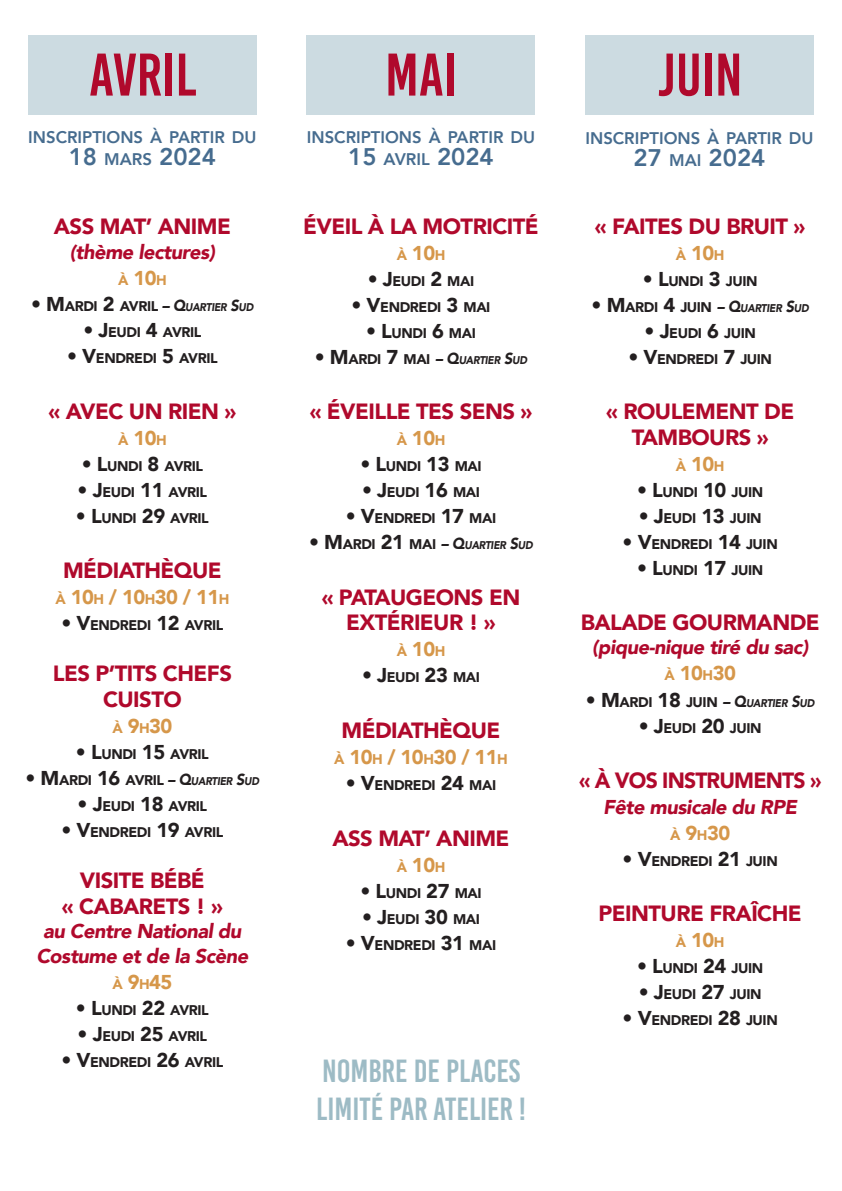
<style>
.page{position:relative;width:842px;height:1191px;background:#fff}
.page>*{position:absolute;margin:0;border:0;box-sizing:border-box;transform-origin:0 0}
.t1{font:60px "Bebas Kai";color:#b0092c}
.t2{font:32px/38.4px "Bebas Kai";color:#9dbbc5}
.t3{font:800 24px "Avenir";color:#466c8f}
.t4{font:900 22px/25.4px "Avenir";letter-spacing:-.025em;color:#b0092c;text-align:center}
.t5{font:900 22px "Avenir";letter-spacing:-.025em;color:#b0092c;scale:.96 1}
.t6{font:italic 900 20px/25.8px "Avenir";letter-spacing:-.025em;color:#b0092c;text-align:center}
.t7{font:900 20px "Avenir";letter-spacing:-.025em;color:#d6974a}
.t8{font:800 16.8px "Avenir";color:#466c8f}
.t9{font:900 14px "Avenir";letter-spacing:-.03em;color:#231f20}
.t10{font:900 14px "Avenir";color:#d6974a}
.t11{font:italic 900 11.2px "Avenir";letter-spacing:-.03em;color:#231f20;scale:.91 1}
.s1{font-size:16.8px}
.s2{font-size:20px}
.s3{font-style:italic;font-size:16px}
.s4{font-style:italic;font-size:11.2px}
.s5{font-size:14px}
.s6{font-style:normal;font-size:14px;color:#d6974a}
.s7{font-style:normal;color:#d6974a}
.s8{font-style:normal;font-size:20px}
.s9{font-style:normal;font-size:14px}
.s10{font-size:16px}
</style>
<div class="page">
<div style="left:28px;top:35px;width:228px;height:80px;background:#ccdbe1"></div>
<div style="left:307px;top:35px;width:228px;height:80px;background:#ccdbe1"></div>
<div style="left:585px;top:35px;width:229px;height:80px;background:#ccdbe1"></div>
<h1 class="t1" style="left:89px;top:43px;width:109px">AVRIL</h1>
<h1 class="t1" style="left:385px;top:43px;width:73px">MAI</h1>
<h1 class="t1" style="left:658px;top:43px;width:86px">JUIN</h1>
<p class="t8" style="left:28px;top:124px;width:230px">INSCRIPTIONS À PARTIR DU</p>
<h3 class="t3" style="left:69px;top:138px;width:149px">18 <span class="s1">MARS</span> 2024</h3>
<p class="t8" style="left:307px;top:124px;width:230px">INSCRIPTIONS À PARTIR DU</p>
<h3 class="t3" style="left:348px;top:138px;width:147px">15 <span class="s1">AVRIL</span> 2024</h3>
<p class="t8" style="left:585px;top:125px;width:230px">INSCRIPTIONS À PARTIR DU</p>
<h3 class="t3" style="left:634px;top:139px;width:133px">27 <span class="s1">MAI</span> 2024</h3>
<h3 class="t4" style="left:54px;top:213px;width:178px">ASS MAT’ ANIME</h3>
<h3 class="t6" style="left:70px;top:239px;width:147px">(thème lectures)</h3>
<p class="t10" style="left:118px;top:268px;width:50px">À <span class="s2">10</span>H</p>
<p class="t9" style="left:31px;top:294px;width:224px"><span class="s2">•</span> <span class="s2">M</span>ARDI <span class="s2">2</span> AVRIL <span class="s3">– Q</span><span class="s4">UARTIER</span> <span class="s3">S</span><span class="s4">UD</span></p>
<p class="t9" style="left:83px;top:320px;width:120px"><span class="s2">•</span> <span class="s2">J</span>EUDI <span class="s2">4</span> AVRIL</p>
<p class="t9" style="left:67px;top:346px;width:152px"><span class="s2">•</span> <span class="s2">V</span>ENDREDI <span class="s2">5</span> AVRIL</p>
<h3 class="t4" style="left:49px;top:398px;width:189px">« AVEC UN RIEN »</h3>
<p class="t10" style="left:118px;top:428px;width:50px">À <span class="s2">10</span>H</p>
<p class="t9" style="left:82px;top:454px;width:123px"><span class="s2">• L</span>UNDI <span class="s2">8</span> AVRIL</p>
<p class="t9" style="left:78px;top:480px;width:131px"><span class="s2">• J</span>EUDI <span class="s2">11</span> AVRIL</p>
<p class="t9" style="left:76px;top:506px;width:134px"><span class="s2">• L</span>UNDI <span class="s2">29</span> AVRIL</p>
<h3 class="t4" style="left:63px;top:557px;width:160px">MÉDIATHÈQUE</h3>
<h3 class="t7" style="left:55px;top:580px;width:175px"><span class="s5">À</span> 10<span class="s5">H</span> / 10<span class="s5">H</span>30 / 11<span class="s5">H</span></h3>
<p class="t9" style="left:61px;top:613px;width:163px"><span class="s2">• V</span>ENDREDI <span class="s2">12</span> AVRIL</p>
<h3 class="t4" style="left:53px;top:660px;width:181px">LES P’TITS CHEFS<br>CUISTO</h3>
<h3 class="t7" style="left:112px;top:709px;width:61px"><span class="s5">À</span> 9<span class="s5">H</span>30</h3>
<p class="t9" style="left:76px;top:742px;width:134px"><span class="s2">• L</span>UNDI <span class="s2">15</span> AVRIL</p>
<p class="t9" style="left:25px;top:768px;width:235px"><span class="s2">• M</span>ARDI <span class="s2">16</span> AVRIL <span class="s3">– Q</span><span class="s4">UARTIER</span> <span class="s3">S</span><span class="s4">UD</span></p>
<p class="t9" style="left:78px;top:794px;width:131px"><span class="s2">• J</span>EUDI <span class="s2">18</span> AVRIL</p>
<p class="t9" style="left:61px;top:820px;width:163px"><span class="s2">• V</span>ENDREDI <span class="s2">19</span> AVRIL</p>
<h3 class="t4" style="left:62px;top:867px;width:163px">VISITE BÉBÉ<br>« CABARETS ! »</h3>
<h3 class="t6" style="left:36px;top:917px;width:214px">au Centre National du<br>Costume et de la Scène<br><span class="s6">À</span> <span class="s7">9</span><span class="s6">H</span><span class="s7">45</span></h3>
<p class="t9" style="left:76px;top:998px;width:134px"><span class="s2">•</span> <span class="s2">L</span>UNDI <span class="s2">22</span> AVRIL</p>
<p class="t9" style="left:78px;top:1024px;width:131px"><span class="s2">•</span> <span class="s2">J</span>EUDI <span class="s2">25</span> AVRIL</p>
<p class="t9" style="left:61px;top:1050px;width:163px"><span class="s2">•</span> <span class="s2">V</span>ENDREDI <span class="s2">26</span> AVRIL</p>
<h3 class="t4" style="left:303px;top:213px;width:237px">ÉVEIL À LA MOTRICITÉ</h3>
<p class="t10" style="left:397px;top:243px;width:50px">À <span class="s2">10</span>H</p>
<p class="t9" style="left:368px;top:269px;width:108px"><span class="s2">• J</span>EUDI <span class="s2">2</span> MAI</p>
<p class="t9" style="left:351px;top:295px;width:140px"><span class="s2">• V</span>ENDREDI <span class="s2">3</span> MAI</p>
<p class="t9" style="left:366px;top:321px;width:111px"><span class="s2">• L</span>UNDI <span class="s2">6</span> MAI</p>
<p class="t11" style="left:315px;top:351px;width:235px"><span class="s8">• M</span><span class="s9">ARDI</span> <span class="s8">7</span> <span class="s9">MAI</span> <span class="s10">– Q</span>UARTIER <span class="s10">S</span>UD</p>
<h3 class="t4" style="left:310px;top:398px;width:224px">« ÉVEILLE TES SENS »</h3>
<p class="t10" style="left:397px;top:428px;width:50px">À <span class="s2">10</span>H</p>
<p class="t9" style="left:360px;top:454px;width:123px"><span class="s2">• L</span>UNDI <span class="s2">13</span> MAI</p>
<p class="t9" style="left:362px;top:480px;width:119px"><span class="s2">• J</span>EUDI <span class="s2">16</span> MAI</p>
<p class="t9" style="left:346px;top:506px;width:152px"><span class="s2">• V</span>ENDREDI <span class="s2">17</span> MAI</p>
<p class="t11" style="left:309px;top:536px;width:247px"><span class="s8">• M</span><span class="s9">ARDI</span> <span class="s8">21</span> <span class="s9">MAI</span> <span class="s10">– Q</span>UARTIER <span class="s10">S</span>UD</p>
<h3 class="t4" style="left:322px;top:584px;width:200px">« PATAUGEONS EN<br>EXTÉRIEUR ! »</h3>
<p class="t10" style="left:397px;top:639px;width:50px">À <span class="s2">10</span>H</p>
<p class="t9" style="left:362px;top:665px;width:119px"><span class="s2">• J</span>EUDI <span class="s2">23</span> MAI</p>
<h3 class="t4" style="left:342px;top:717px;width:160px">MÉDIATHÈQUE</h3>
<h3 class="t7" style="left:334px;top:740px;width:175px"><span class="s5">À</span> 10<span class="s5">H</span> / 10<span class="s5">H</span>30 / 11<span class="s5">H</span></h3>
<p class="t9" style="left:346px;top:773px;width:152px"><span class="s2">• V</span>ENDREDI <span class="s2">24</span> MAI</p>
<h3 class="t4" style="left:332px;top:824px;width:178px">ASS MAT’ ANIME</h3>
<p class="t10" style="left:397px;top:854px;width:50px">À <span class="s2">10</span>H</p>
<p class="t9" style="left:360px;top:880px;width:123px"><span class="s2">• L</span>UNDI <span class="s2">27</span> MAI</p>
<p class="t9" style="left:362px;top:906px;width:119px"><span class="s2">• J</span>EUDI <span class="s2">30</span> MAI</p>
<p class="t9" style="left:346px;top:932px;width:152px"><span class="s2">• V</span>ENDREDI <span class="s2">31</span> MAI</p>
<h2 class="t2" style="left:316px;top:1051px;width:211px">NOMBRE DE PLACES<br>LIMITÉ PAR ATELIER !</h2>
<h3 class="t4" style="left:595px;top:213px;width:212px">« FAITES DU BRUIT »</h3>
<p class="t10" style="left:676px;top:243px;width:50px">À <span class="s2">10</span>H</p>
<p class="t9" style="left:643px;top:269px;width:116px"><span class="s2">• L</span>UNDI <span class="s2">3</span> JUIN</p>
<p class="t11" style="left:592px;top:299px;width:240px"><span class="s8">• M</span><span class="s9">ARDI</span> <span class="s8">4</span> <span class="s9">JUIN</span> <span class="s10">– Q</span>UARTIER <span class="s10">S</span>UD</p>
<p class="t9" style="left:644px;top:321px;width:113px"><span class="s2">• J</span>EUDI <span class="s2">6</span> JUIN</p>
<p class="t9" style="left:628px;top:347px;width:145px"><span class="s2">• V</span>ENDREDI <span class="s2">7</span> JUIN</p>
<h3 class="t4" style="left:606px;top:398px;width:189px">« ROULEMENT DE<br>TAMBOURS »</h3>
<p class="t10" style="left:676px;top:454px;width:50px">À <span class="s2">10</span>H</p>
<p class="t9" style="left:637px;top:480px;width:128px"><span class="s2">• L</span>UNDI <span class="s2">10</span> JUIN</p>
<p class="t9" style="left:639px;top:506px;width:124px"><span class="s2">• J</span>EUDI <span class="s2">13</span> JUIN</p>
<p class="t9" style="left:623px;top:532px;width:157px"><span class="s2">• V</span>ENDREDI <span class="s2">14</span> JUIN</p>
<p class="t9" style="left:637px;top:558px;width:128px"><span class="s2">• L</span>UNDI <span class="s2">17</span> JUIN</p>
<h3 class="t4" style="left:581px;top:609px;width:241px">BALADE GOURMANDE</h3>
<h3 class="t6" style="left:592px;top:634px;width:218px">(pique-nique tiré du sac)<br><span class="s6">À</span> <span class="s7">10</span><span class="s6">H</span><span class="s7">30</span></h3>
<p class="t11" style="left:586px;top:693px;width:253px"><span class="s8">• M</span><span class="s9">ARDI</span> <span class="s8">18</span> <span class="s9">JUIN</span> <span class="s10">– Q</span>UARTIER <span class="s10">S</span>UD</p>
<p class="t9" style="left:639px;top:715px;width:124px"><span class="s2">• J</span>EUDI <span class="s2">20</span> JUIN</p>
<h3 class="t5" style="left:579px;top:761px;width:254px">« À VOS INSTRUMENTS »</h3>
<h3 class="t6" style="left:603px;top:793px;width:195px">Fête musicale du RPE<br><span class="s6">À</span> <span class="s7">9</span><span class="s6">H</span><span class="s7">30</span></h3>
<p class="t9" style="left:623px;top:848px;width:157px"><span class="s2">• V</span>ENDREDI <span class="s2">21</span> JUIN</p>
<h3 class="t4" style="left:599px;top:900px;width:205px">PEINTURE FRAÎCHE</h3>
<p class="t10" style="left:676px;top:930px;width:50px">À <span class="s2">10</span>H</p>
<p class="t9" style="left:637px;top:956px;width:128px"><span class="s2">• L</span>UNDI <span class="s2">24</span> JUIN</p>
<p class="t9" style="left:639px;top:982px;width:124px"><span class="s2">• J</span>EUDI <span class="s2">27</span> JUIN</p>
<p class="t9" style="left:623px;top:1008px;width:157px"><span class="s2">• V</span>ENDREDI <span class="s2">28</span> JUIN</p>
</div>
